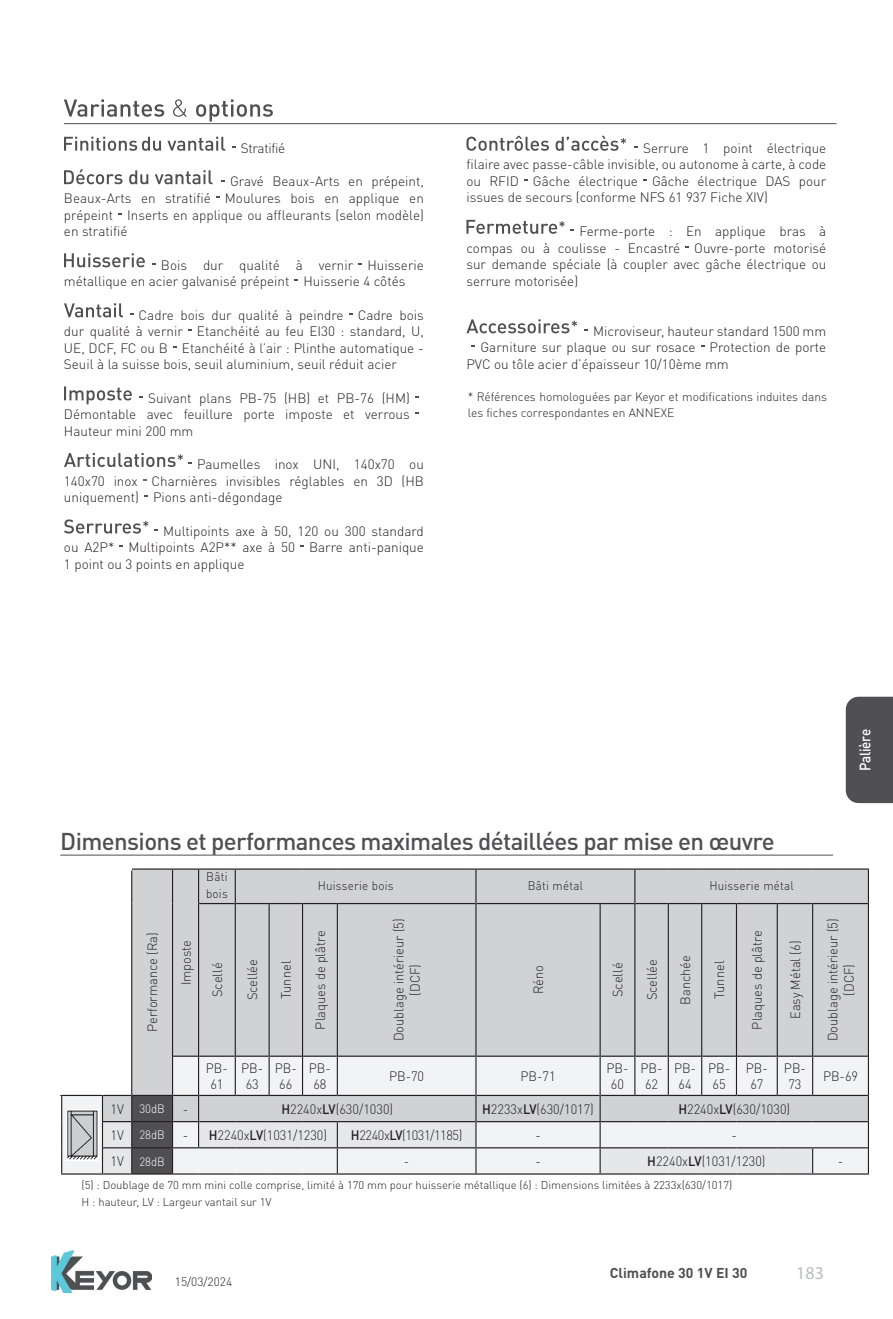
<style>
.page{position:relative;width:893px;height:1319px;background:#fff}
.page>*{position:absolute;margin:0;border:0;box-sizing:border-box;transform-origin:0 0}
.titre{font:500 24px "DINOT";letter-spacing:-.025em;color:#505052}
._1-Fiche{font:18px "Myriad Pro";color:#bcbdc0}
.t1{font:500 15px "DINOT";letter-spacing:-.02em;color:#fff;scale:.9 1}
._7-Produit_bas_de_page_D{font:700 14.1px "DINOT";color:#505052}
.texte1{font:300 13.5px/16.5px "DINOT";color:#231f20;text-align:justify}
.D-Descriptifs{font:300 13.5px/16.5px "DINOT";color:#231f20;text-align:justify}
._6-col2{font:300 13.5px/16.5px "DINOT";color:#231f20;text-align:center;scale:.94 1}
._6-col2-2{font:300 13.5px "DINOT";letter-spacing:-.03em;color:#231f20;scale:.94 1}
.texte1-2{font:300 13.5px "DINOT";letter-spacing:-.025em;color:#231f20}
._6-col2-3{font:300 13.35px/16.4px "DINOT";color:#231f20;text-align:center;scale:.96 1}
.Roboto_tablo_titres{font:300 12.3px/16.5px "DINOT";letter-spacing:.02em;color:#231f20;scale:.94 1}
.texte1-3{font:300 12px/16.5px "DINOT";color:#231f20}
._6-Tableau_Regular_B{font:300 12px "DINOT";color:#fff;scale:.94 1}
._7-Produit_bas_de_page_D-2{font:300 12px "DINOT";color:#231f20}
.D-Descriptifs-2{font:300 11.25px "DINOT";color:#231f20}
.s1{font-weight:500}
</style>
<div class="page">
<hr style="left:0;top:237px;width:1px;height:134px;background:#e6e7e9">
<img style="left:52px;top:1250px;width:99px;height:41px">
<svg style="left:64px;top:99px;width:209px;height:22px"></svg>
<hr style="left:64px;top:123px;width:773px;height:1px;background:#505052">
<svg style="left:64px;top:137px;width:161px;height:14px"></svg>
<svg style="left:64px;top:169px;width:148px;height:15px"></svg>
<svg style="left:64px;top:253px;width:81px;height:14px"></svg>
<svg style="left:64px;top:303px;width:59px;height:14px"></svg>
<svg style="left:64px;top:386px;width:68px;height:18px"></svg>
<svg style="left:64px;top:453px;width:128px;height:14px"></svg>
<svg style="left:64px;top:519px;width:94px;height:14px"></svg>
<svg style="left:466px;top:136px;width:160px;height:15px"></svg>
<svg style="left:466px;top:220px;width:108px;height:14px"></svg>
<svg style="left:466px;top:319px;width:111px;height:14px"></svg>
<hr style="left:60px;top:854px;width:773px;height:1px;background:#505052">
<div style="left:813px;top:869px;width:55px;height:186px;background:#d1d2d4"></div>
<svg style="left:813px;top:1056px;width:55px;height:117px;fill:#f2f3f4"></svg>
<hr style="left:813px;top:1055px;width:55px;height:1px;background:#231f20">
<hr style="left:813px;top:1173px;width:56px;height:1px;background:#231f20">
<hr style="left:813px;top:868px;width:56px;height:1px;background:#231f20">
<hr style="left:813px;top:902px;width:55px;height:2px;background:#231f20">
<hr style="left:813px;top:1094px;width:55px;height:1px;background:#231f20">
<hr style="left:60px;top:1094px;width:42px;height:1px;background:#231f20">
<hr style="left:868px;top:869px;width:1px;height:34px;background:#231f20">
<hr style="left:868px;top:903px;width:1px;height:152px;background:#231f20">
<hr style="left:868px;top:1055px;width:1px;height:40px;background:#231f20">
<hr style="left:813px;top:1120px;width:55px;height:1px;background:#231f20">
<hr style="left:813px;top:1146px;width:55px;height:2px;background:#231f20">
<svg style="left:61px;top:868px;width:752px;height:306px"></svg>
<svg style="left:868px;top:1095px;width:1px;height:78px"></svg>
<img style="left:66px;top:1109px;width:32px;height:50px">
<div style="left:846px;top:696px;width:47px;height:107px;background:#505052"></div>
<p class="texte1-2" style="left:241px;top:140px;width:46px">Stratifié</p>
<p class="texte1" style="left:64px;top:173px;width:361px;text-indent:166px">Gravé Beaux-Arts en prépeint, Beaux-Arts en stratifié Moulures bois en applique en prépeint Inserts en applique ou affleurants (selon modèle) en stratifié</p>
<p class="texte1" style="left:64px;top:256px;width:361px;text-indent:97px">Bois dur qualité à vernir Huisserie métallique en acier galvanisé prépeint Huisserie 4 côtés</p>
<p class="texte1" style="left:64px;top:306px;width:361px;text-indent:75px">Cadre bois dur qualité à peindre Cadre bois dur qualité à vernir Etanchéité au feu EI30 : standard, U, UE, DCF, FC ou B Etanchéité à l’air : Plinthe automatique - Seuil à la suisse bois, seuil aluminium, seuil réduit acier</p>
<p class="texte1" style="left:64px;top:389px;width:347px;text-indent:84px">Suivant plans PB-75 (HB) et PB-76 (HM)<br>Démontable avec feuillure porte imposte et verrous Hauteur mini 200 mm</p>
<p class="texte1" style="left:64px;top:456px;width:361px;text-indent:133px">Paumelles inox UNI, 140x70 ou 140x70 inox Charnières invisibles réglables en 3D (HB uniquement) Pions anti-dégondage</p>
<p class="D-Descriptifs" style="left:64px;top:522px;width:361px;text-indent:99px">Multipoints axe à 50, 120 ou 300 standard ou A2P* Multipoints A2P** axe à 50 Barre anti-panique 1 point ou 3 points en applique</p>
<p class="D-Descriptifs" style="left:466px;top:140px;width:361px;text-indent:177px">Serrure 1 point électrique filaire avec passe-câble invisible, ou autonome à carte, à code ou RFID Gâche électrique Gâche électrique DAS pour issues de secours (conforme NFS 61 937 Fiche XIV)</p>
<p class="texte1" style="left:466px;top:223px;width:361px;text-indent:113px">Ferme-porte : En applique bras à compas ou à coulisse - Encastré Ouvre-porte motorisé sur demande spéciale (à coupler avec gâche électrique ou serrure motorisée)</p>
<p class="texte1" style="left:593px;top:322px;width:235px">Microviseur, hauteur standard 1500 mm</p>
<p class="texte1" style="left:480px;top:339px;width:347px">Garniture sur plaque ou sur rosace Protection de porte</p>
<p class="texte1" style="left:466px;top:355px;width:264px">PVC ou tôle acier d’épaisseur 10/10ème mm</p>
<p class="texte1-3" style="left:468px;top:388px;width:361px">* Références homologuées par Keyor et modifications induites dans les fiches correspondantes en ANNEXE</p>
<p class="titre" style="left:60px;top:826px;width:716px">Dimensions et performances maximales détaillées par mise en œuvre</p>
<p class="Roboto_tablo_titres" style="left:206px;top:868px;width:25px">Bâti bois</p>
<p class="Roboto_tablo_titres" style="left:318px;top:876px;width:82px">Huisserie bois</p>
<p class="Roboto_tablo_titres" style="left:528px;top:876px;width:60px">Bâti métal</p>
<p class="Roboto_tablo_titres" style="left:709px;top:876px;width:92px">Huisserie métal</p>
<p class="t1" style="left:856px;top:770px;width:48px;rotate:-90deg">Palière</p>
<p class="_6-col2-3" style="left:144px;top:1031px;width:105px;rotate:-90deg">Performance (Ra)</p>
<p class="_6-col2-3" style="left:178px;top:985px;width:49px;rotate:-90deg">Imposte</p>
<p class="_6-col2-3" style="left:209px;top:996px;width:37px;rotate:-90deg">Scellé</p>
<p class="_6-col2-3" style="left:244px;top:1000px;width:44px;rotate:-90deg">Scellée</p>
<p class="_6-col2-3" style="left:278px;top:998px;width:41px;rotate:-90deg">Tunnel</p>
<p class="_6-col2-3" style="left:312px;top:1029px;width:105px;rotate:-90deg">Plaques de plâtre</p>
<p class="_6-col2-3" style="left:390px;top:1041px;width:130px;rotate:-90deg">Doublage intérieur (5) (DCF)</p>
<p class="_6-col2-3" style="left:530px;top:994px;width:32px;rotate:-90deg">Réno</p>
<p class="_6-col2-3" style="left:609px;top:996px;width:37px;rotate:-90deg">Scellé</p>
<p class="_6-col2-3" style="left:644px;top:1000px;width:44px;rotate:-90deg">Scellée</p>
<p class="_6-col2-3" style="left:677px;top:1004px;width:53px;rotate:-90deg">Banchée</p>
<p class="_6-col2-3" style="left:711px;top:998px;width:41px;rotate:-90deg">Tunnel</p>
<p class="_6-col2-3" style="left:749px;top:1029px;width:105px;rotate:-90deg">Plaques de plâtre</p>
<p class="_6-col2-3" style="left:787px;top:1018px;width:83px;rotate:-90deg">Easy Métal (6)</p>
<p class="_6-col2-3" style="left:824px;top:1041px;width:130px;rotate:-90deg">Doublage intérieur (5) (DCF)</p>
<p class="_6-col2" style="left:206px;top:1059px;width:25px">PB-<br>61</p>
<p class="_6-col2" style="left:241px;top:1059px;width:25px">PB-<br>63</p>
<p class="_6-col2" style="left:275px;top:1059px;width:25px">PB-<br>66</p>
<p class="_6-col2" style="left:309px;top:1059px;width:25px">PB-<br>68</p>
<p class="_6-col2" style="left:389px;top:1067px;width:39px">PB-70</p>
<p class="_6-col2" style="left:520px;top:1067px;width:39px">PB-71</p>
<p class="_6-col2" style="left:606px;top:1059px;width:25px">PB-<br>60</p>
<p class="_6-col2" style="left:641px;top:1059px;width:25px">PB-<br>62</p>
<p class="_6-col2" style="left:674px;top:1059px;width:25px">PB-<br>64</p>
<p class="_6-col2" style="left:708px;top:1059px;width:25px">PB-<br>65</p>
<p class="_6-col2" style="left:746px;top:1059px;width:25px">PB-<br>67</p>
<p class="_6-col2" style="left:784px;top:1059px;width:25px">PB-<br>73</p>
<p class="_6-col2" style="left:823px;top:1067px;width:39px">PB-69</p>
<p class="_6-col2" style="left:110px;top:1100px;width:16px">1V</p>
<p class="_6-Tableau_Regular_B" style="left:139px;top:1101px;width:28px">30dB</p>
<p class="_6-col2" style="left:281px;top:1100px;width:120px"><span class="s1">H</span>2240x<span class="s1">LV</span>(630/1030)</p>
<p class="_6-col2" style="left:482px;top:1100px;width:120px"><span class="s1">H</span>2233x<span class="s1">LV</span>(630/1017)</p>
<p class="_6-col2" style="left:678px;top:1100px;width:120px"><span class="s1">H</span>2240x<span class="s1">LV</span>(630/1030)</p>
<p class="_6-col2" style="left:110px;top:1126px;width:16px">1V</p>
<p class="_6-Tableau_Regular_B" style="left:139px;top:1127px;width:28px">28dB</p>
<p class="_6-col2" style="left:209px;top:1126px;width:127px"><span class="s1">H</span>2240x<span class="s1">LV</span>(1031/1230)</p>
<p class="_6-col2-2" style="left:351px;top:1126px;width:120px"><span class="s1">H</span>2240x<span class="s1">LV</span>(1031/1185)</p>
<p class="_6-col2" style="left:110px;top:1152px;width:16px">1V</p>
<p class="_6-Tableau_Regular_B" style="left:139px;top:1153px;width:28px">28dB</p>
<p class="_6-col2" style="left:404px;top:1152px;width:7px">-</p>
<p class="_6-col2" style="left:535px;top:1152px;width:7px">-</p>
<p class="_6-col2" style="left:647px;top:1152px;width:127px"><span class="s1">H</span>2240x<span class="s1">LV</span>(1031/1230)</p>
<p class="_6-col2" style="left:838px;top:1152px;width:7px">-</p>
<p class="D-Descriptifs-2" style="left:82px;top:1177px;width:652px">(5) : Doublage de 70 mm mini colle comprise, limité à 170 mm pour huisserie métallique (6) : Dimensions limitées à 2233x(630/1017)</p>
<p class="D-Descriptifs-2" style="left:82px;top:1194px;width:192px">H : hauteur, LV : Largeur vantail sur 1V</p>
<p class="_7-Produit_bas_de_page_D-2" style="left:175px;top:1274px;width:59px">15/03/2024</p>
<p class="_7-Produit_bas_de_page_D" style="left:610px;top:1263px;width:139px">Climafone 30 1V EI 30</p>
<p class="_1-Fiche" style="left:796px;top:1261px;width:29px">183</p>
</div>
